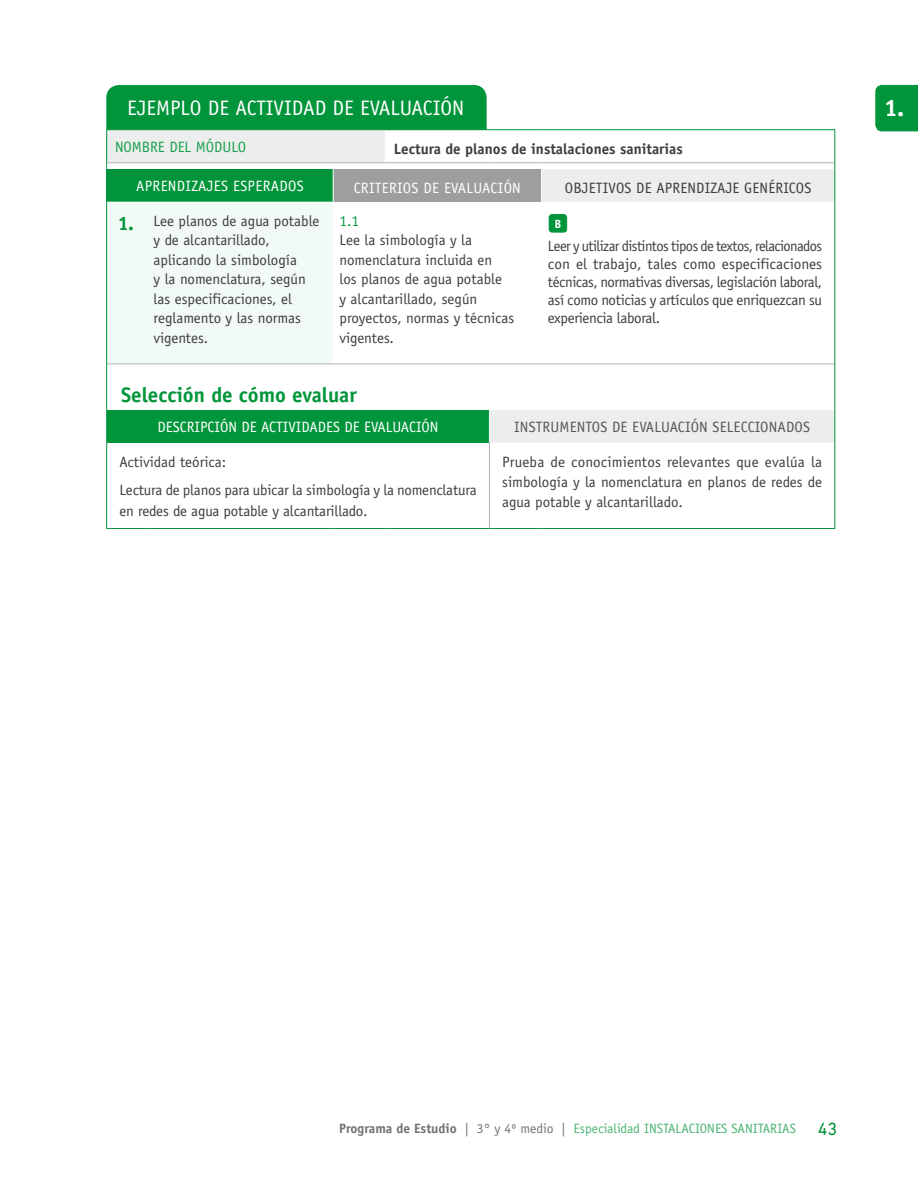
<style>
.page{position:relative;width:918px;height:1188px;background:#fff}
.page>*{position:absolute;margin:0;border:0;box-sizing:border-box;transform-origin:0 0}
.t1{font:700 24px "Officina Sans";color:#fff}
.t2{font:21px "Officina Sans";color:#fff}
.t3{font:700 21px "Officina Sans";color:#00953a}
.t4{font:18px "DIN Next LT Pro";color:#00953a}
.t5{font:15px/19.5px "Officina Sans";color:#3e3d40}
.t6{font:15px "Officina Sans";letter-spacing:.01em;color:#fff}
.t7{font:700 15px "Officina Sans";color:#3e3d40}
.t8{font:15px "Officina Sans";letter-spacing:.01em;color:#58585a}
.t9{font:15px "Officina Sans";color:#1aa04e}
.t10{font:15px "Officina Sans";color:#00953a}
.t11{font:13.5px "Officina Sans";color:#4db575}
.t12{font:700 12px "Officina Sans";color:#fff}
.s1{font-weight:700;font-size:19.5px;color:#00953a}
.s2{font-weight:700;color:#707172}
.s3{color:#707172}
</style>
<div class="page">
<div style="left:106px;top:85px;width:381px;height:44px;background:#00953a"></div>
<svg style="left:107px;top:130px;width:727px;height:313px"></svg>
<div style="left:107px;top:169px;width:226px;height:33px;background:#00953a"></div>
<div style="left:333px;top:169px;width:209px;height:33px;background:#9c9e9f"></div>
<div style="left:107px;top:202px;width:226px;height:162px;background:#f2faf5"></div>
<div style="left:107px;top:410px;width:382px;height:33px;background:#00953a"></div>
<hr style="left:333px;top:202px;width:1px;height:162px;background:#fff">
<svg style="left:541px;top:202px;width:2px;height:162px"></svg>
<hr style="left:489px;top:410px;width:1px;height:33px;background:#fff">
<hr style="left:333px;top:169px;width:1px;height:33px;background:#fff">
<hr style="left:541px;top:169px;width:1px;height:33px;background:#fff">
<hr style="left:385px;top:130px;width:1px;height:32px;background:#fff">
<hr style="left:106px;top:130px;width:1px;height:33px;background:#00953a">
<hr style="left:106px;top:169px;width:1px;height:33px;background:#00953a">
<hr style="left:107px;top:162px;width:38px;height:1px;background:#b1b3b4">
<hr style="left:145px;top:162px;width:188px;height:1px;background:#b1b3b4">
<hr style="left:333px;top:162px;width:52px;height:1px;background:#b1b3b4">
<hr style="left:385px;top:162px;width:104px;height:1px;background:#b1b3b4">
<hr style="left:489px;top:162px;width:53px;height:1px;background:#b1b3b4">
<hr style="left:542px;top:162px;width:292px;height:1px;background:#b1b3b4">
<hr style="left:107px;top:364px;width:38px;height:1px;background:#b1b3b4">
<hr style="left:145px;top:364px;width:188px;height:1px;background:#b1b3b4">
<hr style="left:333px;top:364px;width:52px;height:1px;background:#b1b3b4">
<hr style="left:385px;top:364px;width:104px;height:1px;background:#b1b3b4">
<hr style="left:489px;top:364px;width:53px;height:1px;background:#b1b3b4">
<hr style="left:542px;top:364px;width:292px;height:1px;background:#b1b3b4">
<hr style="left:489px;top:443px;width:1px;height:85px;background:#b1b3b4">
<hr style="left:106px;top:129px;width:39px;height:1px;background:#00953a">
<hr style="left:145px;top:129px;width:188px;height:1px;background:#00953a">
<hr style="left:333px;top:129px;width:52px;height:1px;background:#00953a">
<hr style="left:385px;top:129px;width:104px;height:1px;background:#00953a">
<hr style="left:489px;top:129px;width:53px;height:1px;background:#00953a">
<hr style="left:542px;top:129px;width:293px;height:1px;background:#00953a">
<hr style="left:834px;top:130px;width:1px;height:33px;background:#00953a">
<hr style="left:834px;top:169px;width:1px;height:33px;background:#00953a">
<hr style="left:106px;top:202px;width:1px;height:162px;background:#00953a">
<hr style="left:834px;top:202px;width:1px;height:162px;background:#00953a">
<hr style="left:106px;top:364px;width:1px;height:46px;background:#00953a">
<hr style="left:834px;top:364px;width:1px;height:46px;background:#00953a">
<hr style="left:106px;top:410px;width:1px;height:33px;background:#00953a">
<hr style="left:834px;top:410px;width:1px;height:33px;background:#00953a">
<hr style="left:106px;top:443px;width:1px;height:85px;background:#00953a">
<hr style="left:106px;top:528px;width:39px;height:1px;background:#00953a">
<hr style="left:145px;top:528px;width:188px;height:1px;background:#00953a">
<hr style="left:333px;top:528px;width:52px;height:1px;background:#00953a">
<hr style="left:385px;top:528px;width:104px;height:1px;background:#00953a">
<hr style="left:489px;top:528px;width:53px;height:1px;background:#00953a">
<hr style="left:542px;top:528px;width:293px;height:1px;background:#00953a">
<hr style="left:834px;top:443px;width:1px;height:85px;background:#00953a">
<div style="left:549px;top:215px;width:18px;height:17px;background:#00953a;border-radius:3px"></div>
<div style="left:549px;top:214px;width:18px;height:18px;border:1px solid #00953a;border-radius:3px"></div>
<div style="left:875px;top:85px;width:43px;height:46px;background:#00953a"></div>
<h2 class="t2" style="left:127px;top:96px;width:22px">Ejemp</h2>
<h2 class="t2" style="left:181px;top:96px;width:285px">lo de actividad de EVALUACIÓN</h2>
<p class="t9" style="left:115px;top:138px;width:133px">NOMBRE DEL MÓDULO</p>
<p class="t7" style="left:394px;top:140px;width:291px">Lectura de planos de instalaciones sanitarias</p>
<p class="t6" style="left:136px;top:177px;width:9px">Aprend</p>
<p class="t6" style="left:186px;top:177px;width:30px">izajes</p>
<p class="t6" style="left:233px;top:177px;width:9px">esper</p>
<p class="t6" style="left:271px;top:177px;width:18px">ados</p>
<p class="t6" style="left:354px;top:179px;width:159px">Criterios de evaluación</p>
<p class="t5" style="left:565px;top:178px;width:248px">OBJETIVOS DE APRENDIZAJE GENÉRICOS</p>
<p class="t5" style="left:154px;top:211px;width:167px;text-indent:-36px"><span class="s1">1.</span> Lee planos de agua potable y de alcantarillado, aplicando la simbología<br>y la nomenclatura, según las especificaciones, el reglamento y las normas vigentes.</p>
<p class="t10" style="left:340px;top:212px;width:21px">1.1</p>
<p class="t12" style="left:554px;top:217px;width:8px">B</p>
<p class="t5" style="left:548px;top:237px;width:276px;line-height:18px;text-align:justify">Leer y utilizar distintos tipos de textos, relacionados con el trabajo, tales como especificaciones técnicas, normativas diversas, legislación laboral, así como noticias y artículos que enriquezcan su experiencia laboral.</p>
<p class="t5" style="left:340px;top:230px;width:176px">Lee la simbología y la nomenclatura incluida en<br>los planos de agua potable<br>y alcantarillado, según proyectos, normas y técnicas vigentes.</p>
<h2 class="t3" style="left:121px;top:381px;width:237px">Selección de cómo evaluar</h2>
<p class="t6" style="left:158px;top:418px;width:17px">Descr</p>
<p class="t6" style="left:195px;top:418px;width:132px">ipción de actividades</p>
<p class="t6" style="left:345px;top:418px;width:86px">de evaluación</p>
<p class="t8" style="left:514px;top:418px;width:297px">INSTRUMENTOS DE EVALUACIÓN SELECCIONADOS</p>
<p class="t5" style="left:119px;top:447px;width:359px;line-height:28.8px">Actividad teórica:<br>Lectura de planos para ubicar la simbología y la nomenclatura</p>
<p class="t5" style="left:119px;top:501px;width:250px">en redes de agua potable y alcantarillado.</p>
<p class="t5" style="left:502px;top:452px;width:321px;line-height:20.2px;text-align:justify">Prueba de conocimientos relevantes que evalúa la simbología y la nomenclatura en planos de redes de agua potable y alcantarillado.</p>
<h1 class="t1" style="left:884px;top:93px;width:21px">1.</h1>
<p class="t11" style="left:339px;top:1121px;width:459px"><span class="s2">Programa de Estudio</span> <span class="s3">| 3° y 4º medio |</span> Especialidad INSTALACIONES SANITARIAS</p>
<p class="t4" style="left:818px;top:1118px;width:21px">43</p>
</div>
